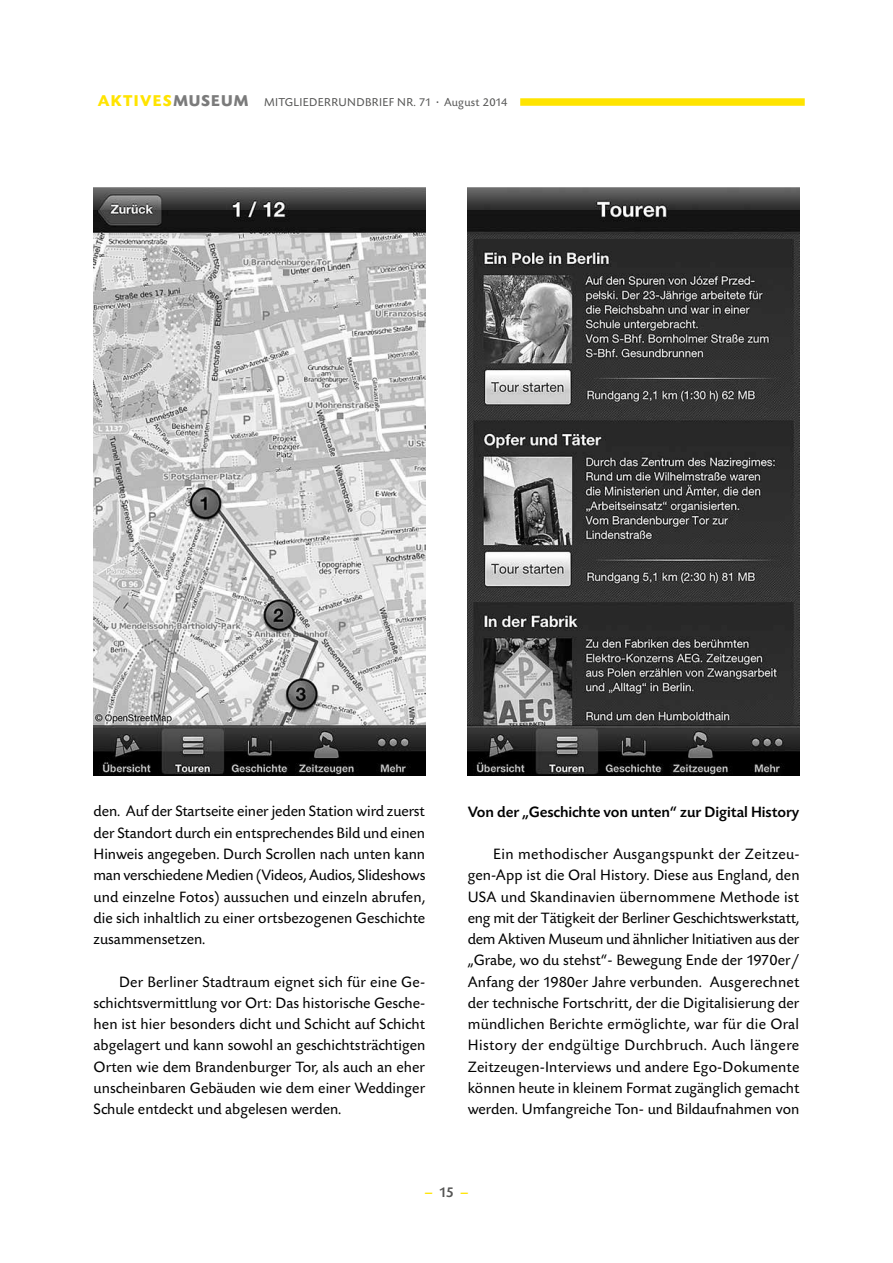
<style>
.page{position:relative;width:893px;height:1263px;background:#fff}
.page>*{position:absolute;margin:0;border:0;box-sizing:border-box;transform-origin:0 0}
.t1{font:15.75px/21.3px "Today SB";color:#000;text-align:justify}
.t2{font:500 15.75px "Today SB";letter-spacing:-.005em;color:#000}
.t3{font:500 15px "Today SB";color:#ffe400}
.t4{font:12px "Today SB";letter-spacing:.025em;color:#565655}
.s1{font-weight:700;font-size:16.5px;color:#ffe400}
.s2{font-weight:700;font-size:16.5px;color:#7b7b7b}
.s3{color:#565655}
</style>
<div class="page">
<div style="left:520px;top:98px;width:285px;height:8px;background:#ffe400"></div>
<img style="left:468px;top:187px;width:331px;height:588px">
<img style="left:94px;top:187px;width:331px;height:588px">
<p class="t4" style="left:98px;top:95px;width:411px"><span class="s1">AKTIVES</span><span class="s2">MUSEUM</span> MITGLIEDERRUNDBRIEF NR. 71 · August 2014</p>
<p class="t1" style="left:94px;top:801px;width:333px">den. Auf der Startseite einer jeden Station wird zuerst der Standort durch ein entsprechendes Bild und einen Hinweis angegeben. Durch Scrollen nach unten kann man verschiedene Medien (Videos, Audios, Slideshows und einzelne Fotos) aussuchen und einzeln abrufen, die sich inhaltlich zu einer ortsbezogenen Geschichte zusammensetzen.</p>
<p class="t1" style="left:94px;top:971px;width:333px;text-indent:25px">Der Berliner Stadtraum eignet sich für eine Ge&shy;schichtsvermittlung vor Ort: Das historische Gesche&shy;hen ist hier besonders dicht und Schicht auf Schicht abgelagert und kann sowohl an geschichtsträchtigen Orten wie dem Brandenburger Tor, als auch an eher unscheinbaren Gebäuden wie dem einer Weddinger Schule entdeckt und abgelesen werden.</p>
<p class="t2" style="left:468px;top:803px;width:333px">Von der „Geschichte von unten“ zur Digital History</p>
<p class="t1" style="left:468px;top:844px;width:333px;text-indent:26px">Ein methodischer Ausgangspunkt der Zeitzeu&shy;gen-App ist die Oral History. Diese aus England, den USA und Skandinavien übernommene Methode ist eng mit der Tätigkeit der Berliner Geschichtswerkstatt, dem Aktiven Museum und ähnlicher Initiativen aus der „Grabe, wo du stehst“- Bewegung Ende der 1970er/ Anfang der 1980er Jahre verbunden. Ausgerechnet der technische Fortschritt, der die Digitalisierung der mündlichen Berichte ermöglichte, war für die Oral History der endgültige Durchbruch. Auch längere Zeitzeugen-Interviews und andere Ego-Dokumente können heute in kleinem Format zugänglich gemacht werden. Umfangreiche Ton- und Bildaufnahmen von</p>
<p class="t3" style="left:424px;top:1184px;width:46px">– <span class="s3">15</span> –</p>
</div>
